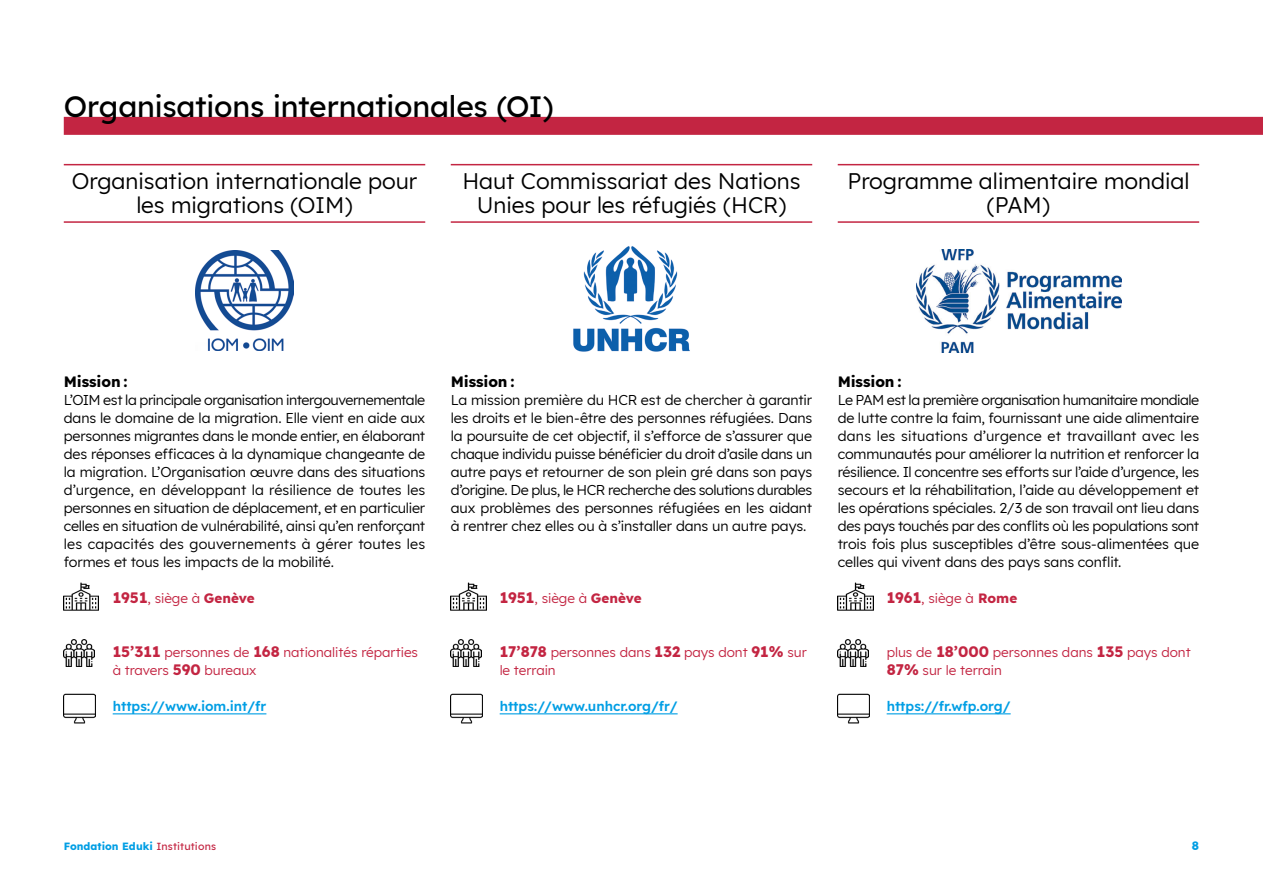
<style>
.page{position:relative;width:1263px;height:893px;background:#fff}
.page>*{position:absolute;margin:0;border:0;box-sizing:border-box;transform-origin:0 0}
.t1{font:500 30px "Lexend";letter-spacing:-.01em;color:#000}
.t2{font:22.5px/24px "Lexend";color:#000;text-align:center}
.t3{font:700 15px "Lexend";letter-spacing:-.005em;color:#000}
.t4{font:14.25px/18px "Lexend";letter-spacing:-.005em;color:#000;text-align:justify}
.t5{font:13.5px/18px "Lexend";color:#c32542}
.t6{font:600 13.5px "Lexend";color:#009ee4}
.t7{font:700 12px "Lexend";color:#009ee4}
.t8{font:700 10.5px "Lexend";color:#009ee4}
.s1{font-weight:700;font-size:15px}
.s2{font-weight:700}
.s3{font-weight:500;color:#c32542}
</style>
<div class="page">
<div style="left:64px;top:117px;width:1199px;height:18px;background:#c32542"></div>
<hr style="left:451px;top:164px;width:361px;height:1px;background:#c32542">
<hr style="left:451px;top:221px;width:361px;height:2px;background:#c32542">
<img style="left:573px;top:246px;width:117px;height:106px">
<img style="left:196px;top:250px;width:97px;height:101px">
<hr style="left:64px;top:164px;width:361px;height:1px;background:#c32542">
<hr style="left:64px;top:221px;width:361px;height:2px;background:#c32542">
<img style="left:917px;top:249px;width:205px;height:104px">
<hr style="left:838px;top:164px;width:361px;height:1px;background:#c32542">
<hr style="left:838px;top:221px;width:361px;height:2px;background:#c32542">
<img style="left:451px;top:693px;width:31px;height:31px">
<hr style="left:500px;top:713px;width:178px;height:1px;background:#009ee4">
<img style="left:64px;top:640px;width:30px;height:27px">
<img style="left:451px;top:640px;width:30px;height:27px">
<img style="left:838px;top:640px;width:30px;height:27px">
<img style="left:451px;top:582px;width:35px;height:29px">
<img style="left:63px;top:582px;width:36px;height:29px">
<img style="left:838px;top:582px;width:35px;height:29px">
<img style="left:64px;top:693px;width:31px;height:31px">
<hr style="left:113px;top:713px;width:153px;height:1px;background:#009ee4">
<img style="left:838px;top:693px;width:32px;height:31px">
<hr style="left:887px;top:713px;width:124px;height:1px;background:#009ee4">
<h1 class="t1" style="left:64px;top:89px;width:491px">Organisations internationales (OI)</h1>
<h2 class="t2" style="left:72px;top:169px;width:347px">Organisation internationale pour les migrations (OIM)</h2>
<h2 class="t2" style="left:462px;top:167px;width:340px">Haut Commissariat des Nations<br>Unies pour les réfugiés (HCR)</h2>
<h2 class="t2" style="left:847px;top:169px;width:344px">Programme alimentaire mondial (PAM)</h2>
<p class="t3" style="left:64px;top:369px;width:65px">Mission :</p>
<p class="t4" style="left:64px;top:391px;width:363px">L’OIM est la principale organisation intergouvernementale dans le domaine de la migration. Elle vient en aide aux personnes migrantes dans le monde entier, en élaborant des réponses efficaces à la dynamique changeante de la migration. L’Organisation œuvre dans des situations d’urgence, en développant la résilience de toutes les personnes en situation de déplacement, et en particulier celles en situation de vulnérabilité, ainsi qu’en renforçant les capacités des gouvernements à gérer toutes les formes et tous les impacts de la mobilité.</p>
<p class="t5" style="left:113px;top:589px;width:144px"><span class="s1">1951</span>, siège à <span class="s2">Genève</span></p>
<p class="t5" style="left:113px;top:643px;width:307px"><span class="s1">15’311</span> personnes de <span class="s1">168</span> nationalités réparties à travers <span class="s1">590</span> bureaux</p>
<p class="t6" style="left:113px;top:696px;width:155px">https://www.iom.int/fr</p>
<p class="t3" style="left:451px;top:369px;width:65px">Mission :</p>
<p class="t4" style="left:451px;top:390px;width:363px">La mission première du HCR est de chercher à garantir les droits et le bien-être des personnes réfugiées. Dans la poursuite de cet objectif, il s’efforce de s’assurer que chaque individu puisse bénéficier du droit d’asile dans un autre pays et retourner de son plein gré dans son pays d’origine. De plus, le HCR recherche des solutions durables aux problèmes des personnes réfugiées en les aidant à rentrer chez elles ou à s’installer dans un autre pays.</p>
<p class="t5" style="left:500px;top:589px;width:144px"><span class="s1">1951</span>, siège à <span class="s2">Genève</span></p>
<p class="t5" style="left:500px;top:643px;width:309px"><span class="s1">17’878</span> personnes dans <span class="s1">132</span> pays dont <span class="s1">91%</span> sur le terrain</p>
<p class="t6" style="left:500px;top:696px;width:179px">https://www.unhcr.org/fr/</p>
<p class="t3" style="left:838px;top:369px;width:65px">Mission :</p>
<p class="t4" style="left:838px;top:391px;width:363px">Le PAM est la première organisation humanitaire mondiale de lutte contre la faim, fournissant une aide alimentaire dans les situations d’urgence et travaillant avec les communautés pour améliorer la nutrition et renforcer la résilience. Il concentre ses efforts sur l’aide d’urgence, les secours et la réhabilitation, l’aide au développement et les opérations spéciales. 2/3 de son travail ont lieu dans des pays touchés par des conflits où les populations sont trois fois plus susceptibles d’être sous-alimentées que celles qui vivent dans des pays sans conflit.</p>
<p class="t5" style="left:887px;top:589px;width:132px"><span class="s1">1961</span>, siège à <span class="s2">Rome</span></p>
<p class="t5" style="left:887px;top:643px;width:306px">plus de <span class="s1">18’000</span> personnes dans <span class="s1">135</span> pays dont<br><span class="s1">87%</span> sur le terrain</p>
<p class="t6" style="left:887px;top:696px;width:125px">https://fr.wfp.org/</p>
<p class="t8" style="left:64px;top:840px;width:154px">Fondation Eduki <span class="s3">Institutions</span></p>
<p class="t7" style="left:1192px;top:840px;width:9px">8</p>
</div>
